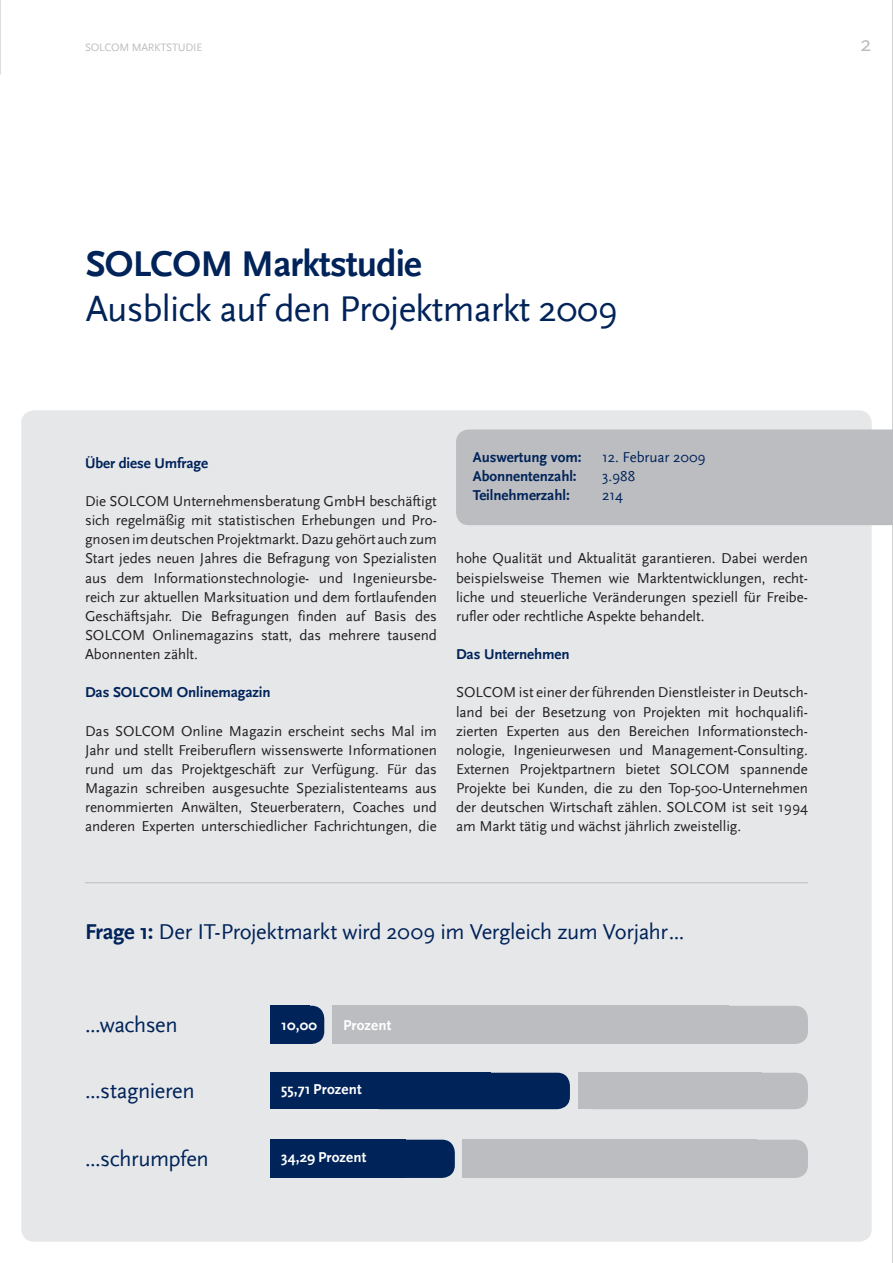
<style>
.page{position:relative;width:893px;height:1263px;background:#fff}
.page>*{position:absolute;margin:0;border:0;box-sizing:border-box;transform-origin:0 0}
.t1{font:37.5px "Scala Sans";letter-spacing:-.02em;color:#002359}
.t2{font:700 37.5px "Scala Sans";letter-spacing:-.02em;color:#002359}
.t3{font:22.5px "Scala Sans";letter-spacing:-.02em;color:#002359}
.t4{font:22.5px "Scala Sans";color:#bcbdc0}
.t5{font:15px/19.2px "Scala Sans";letter-spacing:-.005em;color:#231f20;text-align:justify}
.t6{font:700 15px/19.2px "Scala Sans";letter-spacing:-.005em;color:#002359}
.t7{font:700 15px "Scala Sans";letter-spacing:.01em;color:#fff}
.t8{font:15px/19.2px "Scala Sans";letter-spacing:-.005em;color:#002359}
.t9{font:11.25px "Scala Sans";letter-spacing:-.02em;color:#bcbdc0}
.s1{font-weight:700}
</style>
<div class="page">
<div style="left:21px;top:410px;width:851px;height:832px;background:#e6e7e9;border-radius:13px"></div>
<div style="left:476px;top:1140px;width:332px;height:38px;background:#bcbdc0;border-radius:13px"></div>
<div style="left:462px;top:1140px;width:294px;height:38px;background:#bcbdc0"></div>
<div style="left:346px;top:1006px;width:462px;height:38px;background:#bcbdc0;border-radius:13px"></div>
<div style="left:332px;top:1006px;width:397px;height:38px;background:#bcbdc0"></div>
<div style="left:581px;top:1073px;width:227px;height:36px;background:#bcbdc0;border-radius:13px"></div>
<div style="left:578px;top:1073px;width:184px;height:36px;background:#bcbdc0"></div>
<hr style="left:892px;top:0;width:1px;height:1263px;background:#bcbdc0">
<hr style="left:0;top:0;width:1px;height:74px;background:#bcbdc0">
<div style="left:271px;top:1140px;width:135px;height:38px;background:#002359"></div>
<div style="left:331px;top:1140px;width:124px;height:38px;background:#002359;border-radius:13px"></div>
<div style="left:271px;top:1006px;width:39px;height:38px;background:#002359"></div>
<div style="left:288px;top:1006px;width:36px;height:38px;background:#002359;border-radius:13px"></div>
<div style="left:271px;top:1073px;width:220px;height:36px;background:#002359"></div>
<div style="left:368px;top:1073px;width:202px;height:36px;background:#002359;border-radius:13px"></div>
<hr style="left:85px;top:882px;width:723px;height:1px;background:#bcbdc0">
<div style="left:456px;top:429px;width:436px;height:96px;background:#bcbdc0"></div>
<p class="t9" style="left:85px;top:41px;width:119px">SOLCOM MARKTSTUDIE</p>
<h2 class="t4" style="left:861px;top:31px;width:13px">2</h2>
<h1 class="t2" style="left:86px;top:242px;width:338px">SOLCOM Marktstudie</h1>
<h1 class="t1" style="left:86px;top:288px;width:534px">Ausblick auf den Projektmarkt 2009</h1>
<p class="t6" style="left:85px;top:453px;width:125px">Über diese Umfrage</p>
<p class="t5" style="left:85px;top:492px;width:353px">Die SOLCOM Unternehmensberatung GmbH beschäftigt sich regelmäßig mit statistischen Erhebungen und Pro&shy;gnosen im deutschen Projektmarkt. Dazu gehört auch zum Start jedes neuen Jahres die Befragung von Spezialisten aus dem Informationstechnologie- und Ingenieursbe&shy;reich zur aktuellen Marksituation und dem fortlaufenden Geschäftsjahr. Die Befragungen finden auf Basis des SOLCOM Onlinemagazins statt, das mehrere tausend Abonnenten zählt.</p>
<p class="t6" style="left:85px;top:683px;width:187px">Das SOLCOM Onlinemagazin</p>
<p class="t5" style="left:85px;top:721px;width:353px">Das SOLCOM Online Magazin erscheint sechs Mal im Jahr und stellt Freiberuflern wissenswerte Informationen rund um das Projektgeschäft zur Verfügung. Für das Magazin schreiben ausgesuchte Spezialistenteams aus renommierten Anwälten, Steuerberatern, Coaches und anderen Experten unterschiedlicher Fachrichtungen, die</p>
<p class="t6" style="left:473px;top:448px;width:110px">Auswertung vom:<br>Abonnentenzahl:<br>Teilnehmerzahl:</p>
<p class="t8" style="left:602px;top:448px;width:105px">12. Februar 2009<br>3.988<br>214</p>
<p class="t5" style="left:456px;top:549px;width:353px">hohe Qualität und Aktualität garantieren. Dabei werden beispielsweise Themen wie Marktentwicklungen, recht&shy;liche und steuerliche Veränderungen speziell für Freibe&shy;rufler oder rechtliche Aspekte behandelt.</p>
<p class="t6" style="left:456px;top:645px;width:115px">Das Unternehmen</p>
<p class="t5" style="left:456px;top:683px;width:353px">SOLCOM ist einer der führenden Dienstleister in Deutsch&shy;land bei der Besetzung von Projekten mit hochqualifi&shy;zierten Experten aus den Bereichen Informationstech&shy;nologie, Ingenieurwesen und Management-Consulting.<br>Externen Projektpartnern bietet SOLCOM spannende Projekte bei Kunden, die zu den Top-500-Unternehmen der deutschen Wirtschaft zählen. SOLCOM ist seit 1994 am Markt tätig und wächst jährlich zweistellig.</p>
<h2 class="t3" style="left:85px;top:920px;width:601px"><span class="s1">Frage 1:</span> Der IT-Projektmarkt wird 2009 im Vergleich zum Vorjahr...</h2>
<h2 class="t3" style="left:85px;top:1012px;width:94px">...wachsen</h2>
<p class="t7" style="left:281px;top:1016px;width:37px">10,00</p>
<p class="t7" style="left:343px;top:1016px;width:50px">Prozent</p>
<h2 class="t3" style="left:85px;top:1078px;width:111px">...stagnieren</h2>
<p class="t7" style="left:281px;top:1081px;width:82px">55,71 Prozent</p>
<h2 class="t3" style="left:85px;top:1146px;width:125px">...schrumpfen</h2>
<p class="t7" style="left:281px;top:1149px;width:87px">34,29 Prozent</p>
</div>
